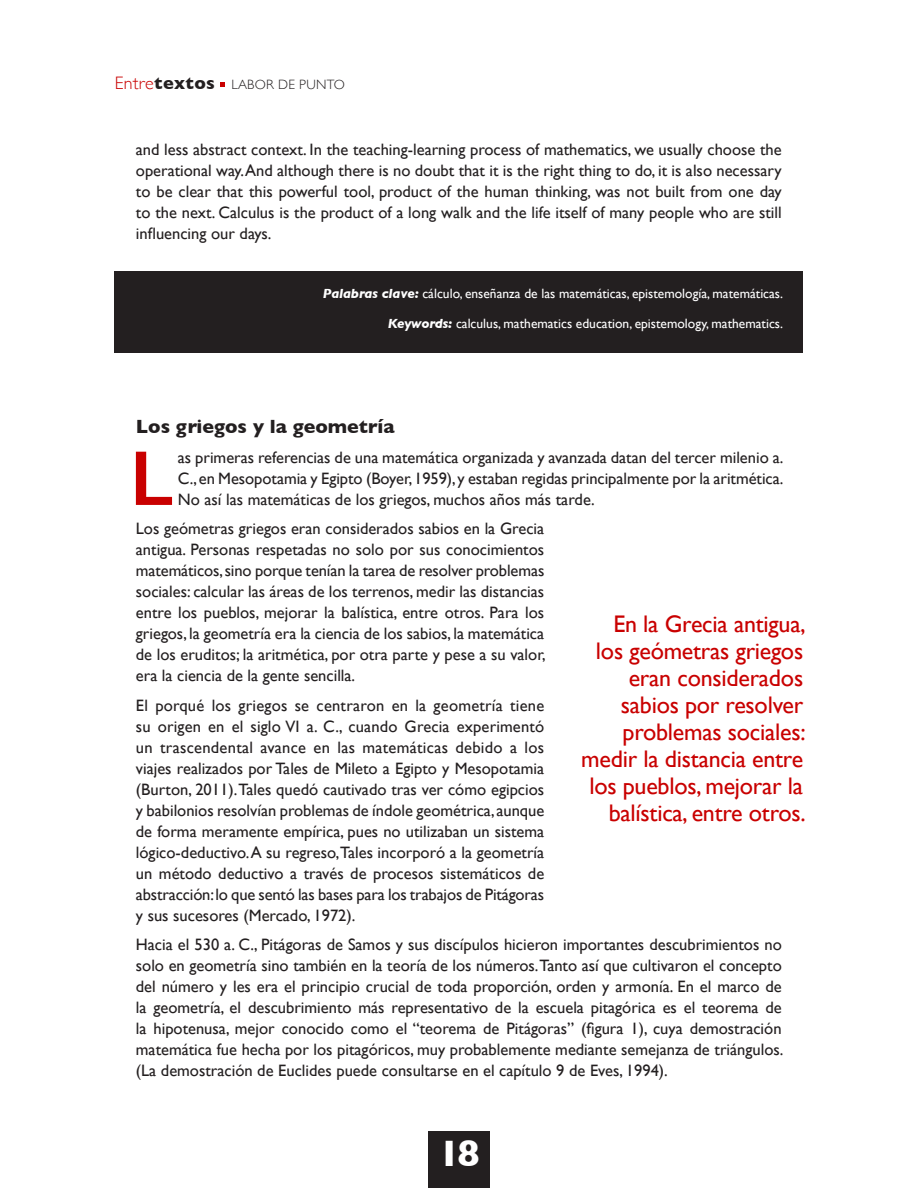
<style>
.page{position:relative;width:918px;height:1188px;background:#fff}
.page>*{position:absolute;margin:0;border:0;box-sizing:border-box;transform-origin:0 0}
._1_CAPITULAR{font:600 78px "Gill Sans";color:#c90000}
.t1{font:700 37.5px "Gill Sans";color:#fff}
._7_BalazosA{font:24px/27px "Gill Sans";letter-spacing:-.01em;color:#c90000;text-align:right}
._2_SUBTITULOS{font:700 19.5px "Gill Sans";color:#231f20}
._1_CUERPO_GENERAL{font:16.5px/21px "Gill Sans";color:#231f20;text-align:justify}
._1_CAPITULAR-2{font:16.5px/21px "Gill Sans";color:#231f20;text-align:justify}
._4_PALABRAS_CLAVE{font:13.5px "Gill Sans";color:#fff}
.t2{font:300 13.5px "Gill Sans";letter-spacing:.02em;color:#231f20}
.s1{font-size:18px;color:#c90000}
.s2{font-weight:700;font-size:18px}
.s3{font-weight:700;font-style:italic}
</style>
<div class="page">
<svg style="left:221px;top:82px;width:4px;height:4px"></svg>
<div style="left:428px;top:1131px;width:61px;height:57px;background:#231f20"></div>
<div style="left:115px;top:271px;width:688px;height:82px;background:#231f20"></div>
<p class="t2" style="left:115px;top:74px;width:232px"><span class="s1">Entre</span><span class="s2">textos</span> LABOR DE PUNTO</p>
<p class="_1_CUERPO_GENERAL" style="left:136px;top:139px;width:647px">and less abstract context. In the teaching-learning process of mathematics, we usually choose the operational way. And although there is no doubt that it is the right thing to do, it is also necessary to be clear that this powerful tool, product of the human thinking, was not built from one day to the next. Calculus is the product of a long walk and the life itself of many people who are still influencing our days.</p>
<p class="_4_PALABRAS_CLAVE" style="left:323px;top:286px;width:462px"><span class="s3">Palabras clave:</span> cálculo, enseñanza de las matemáticas, epistemología, matemáticas.</p>
<p class="_4_PALABRAS_CLAVE" style="left:388px;top:315px;width:397px"><span class="s3">Keywords:</span> calculus, mathematics education, epistemology, mathematics.</p>
<p class="_2_SUBTITULOS" style="left:136px;top:411px;width:260px">Los griegos y la geometría</p>
<p class="_1_CAPITULAR" style="left:130px;top:431px;width:45px">L</p>
<p class="_1_CAPITULAR-2" style="left:178px;top:447px;width:607px">as primeras referencias de una matemática organizada y avanzada datan del tercer milenio a.<br>C., en Mesopotamia y Egipto (Boyer, 1959), y estaban regidas principalmente por la aritmética.<br>No así las matemáticas de los griegos, muchos años más tarde.</p>
<p class="_1_CUERPO_GENERAL" style="left:136px;top:518px;width:411px">Los geómetras griegos eran considerados sabios en la Grecia antigua. Personas respetadas no solo por sus conocimientos matemáticos, sino porque tenían la tarea de resolver problemas sociales: calcular las áreas de los terrenos, medir las distancias entre los pueblos, mejorar la balística, entre otros. Para los griegos, la geometría era la ciencia de los sabios, la matemática de los eruditos; la aritmética, por otra parte y pese a su valor, era la ciencia de la gente sencilla.</p>
<p class="_1_CUERPO_GENERAL" style="left:136px;top:695px;width:410px">El porqué los griegos se centraron en la geometría tiene su origen en el siglo VI a. C., cuando Grecia experimentó un trascendental avance en las matemáticas debido a los viajes realizados por Tales de Mileto a Egipto y Mesopotamia (Burton, 2011). Tales quedó cautivado tras ver cómo egipcios y babilonios resolvían problemas de índole geométrica, aunque de forma meramente empírica, pues no utilizaban un sistema lógico-deductivo. A su regreso,Tales incorporó a la geometría un método deductivo a través de procesos sistemáticos de abstracción: lo que sentó las bases para los trabajos de Pitágoras y sus sucesores (Mercado, 1972).</p>
<p class="_1_CUERPO_GENERAL" style="left:136px;top:934px;width:649px">Hacia el 530 a. C., Pitágoras de Samos y sus discípulos hicieron importantes descubrimientos no solo en geometría sino también en la teoría de los números.Tanto así que cultivaron el concepto del número y les era el principio crucial de toda proporción, orden y armonía. En el marco de la geometría, el descubrimiento más representativo de la escuela pitagórica es el teorema de la hipotenusa, mejor conocido como el “teorema de Pitágoras” (figura 1), cuya demostración matemática fue hecha por los pitagóricos, muy probablemente mediante semejanza de triángulos. (La demostración de Euclides puede consultarse en el capítulo 9 de Eves, 1994).</p>
<p class="_7_BalazosA" style="left:581px;top:610px;width:226px">En la Grecia antigua, los geómetras griegos eran considerados sabios por resolver problemas sociales: medir la distancia entre los pueblos, mejorar la balística, entre otros.</p>
<h2 class="t1" style="left:438px;top:1124px;width:43px">18</h2>
</div>
